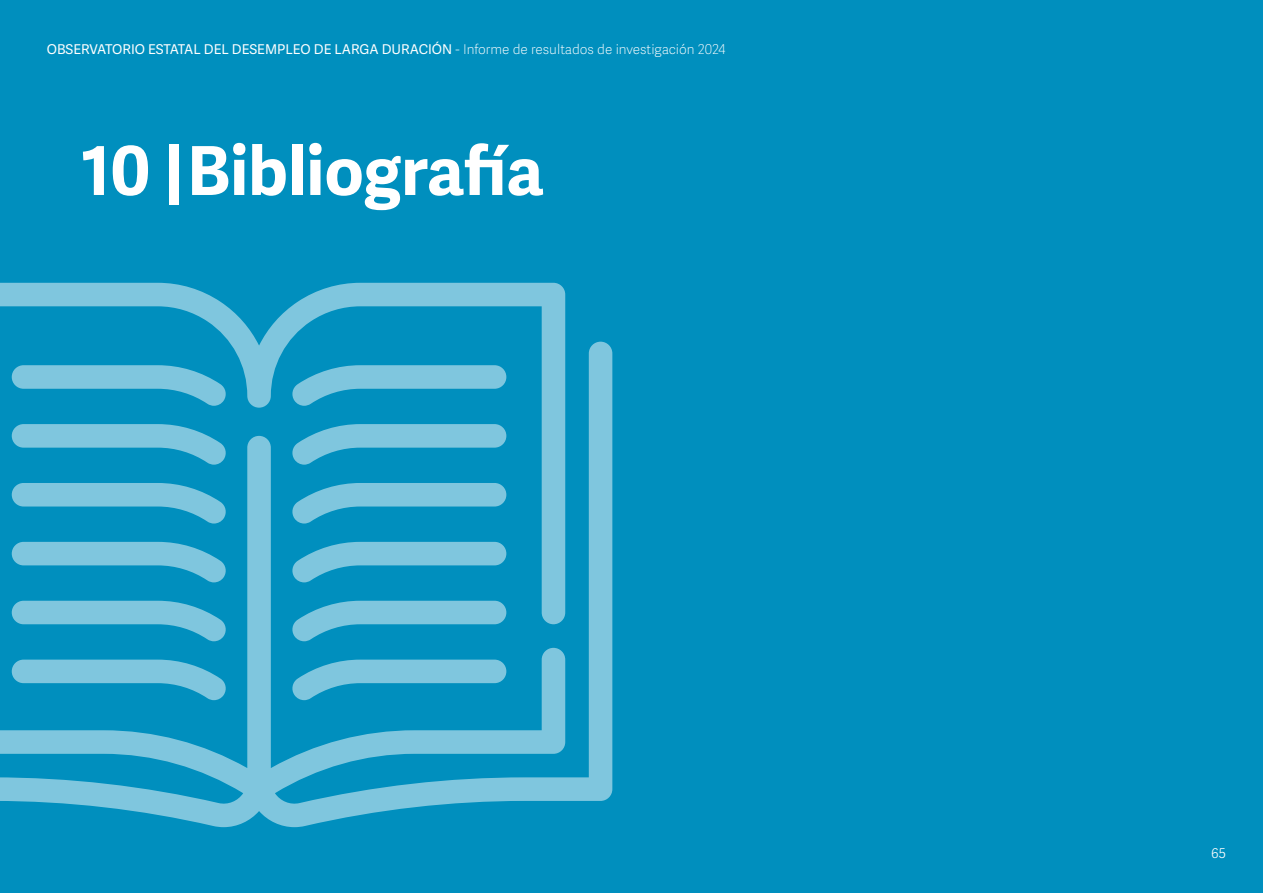
<style>
.page{position:relative;width:1263px;height:893px;background:#008fbe}
.page>*{position:absolute;margin:0;border:0;box-sizing:border-box;transform-origin:0 0}
.t1{font:700 67.5px "Adelle Sans";color:#fff}
.t2{font:13.5px "Adelle Sans";color:#fff}
.t3{font:300 13.5px "Adelle Sans";color:#fff}
.s1{font-weight:100}
</style>
<div class="page">
<svg style="left:0;top:283px;width:612px;height:544px"></svg>
<svg style="left:12px;top:365px;width:215px;height:41px"></svg>
<svg style="left:291px;top:365px;width:215px;height:41px"></svg>
<svg style="left:12px;top:424px;width:215px;height:41px"></svg>
<svg style="left:291px;top:424px;width:215px;height:41px"></svg>
<svg style="left:12px;top:483px;width:215px;height:40px"></svg>
<svg style="left:291px;top:483px;width:215px;height:40px"></svg>
<svg style="left:12px;top:542px;width:215px;height:40px"></svg>
<svg style="left:291px;top:542px;width:215px;height:40px"></svg>
<svg style="left:12px;top:601px;width:215px;height:40px"></svg>
<svg style="left:291px;top:601px;width:215px;height:40px"></svg>
<svg style="left:12px;top:660px;width:215px;height:40px"></svg>
<svg style="left:291px;top:660px;width:215px;height:40px"></svg>
<p class="t2" style="left:47px;top:41px;width:680px">OBSERVATORIO ESTATAL DEL DESEMPLEO DE LARGA DURACIÓN <span class="s1">- Informe de resultados de investigación 2024</span></p>
<h1 class="t1" style="left:81px;top:130px;width:465px">10 |Bibliografía</h1>
<p class="t3" style="left:1211px;top:845px;width:16px">65</p>
</div>
